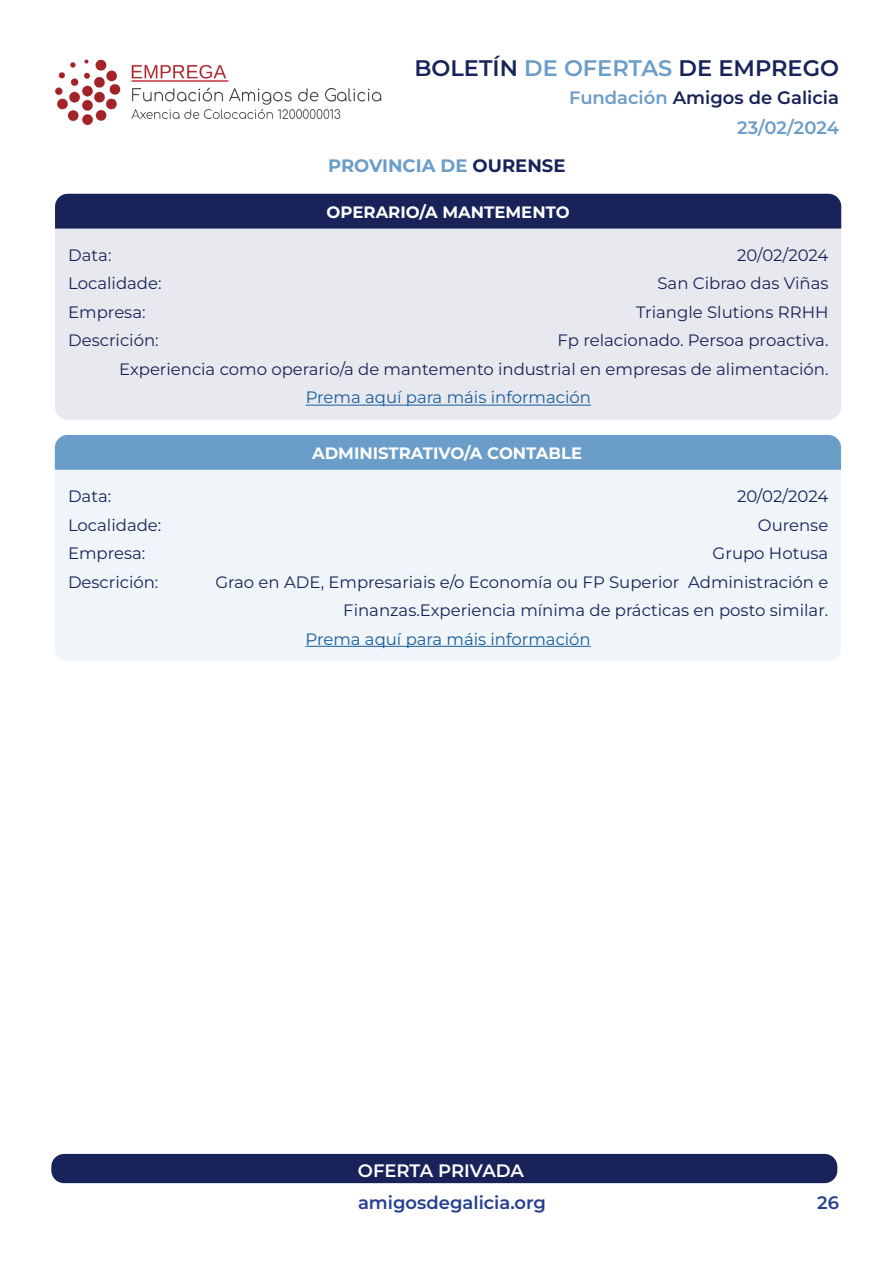
<style>
.page{position:relative;width:893px;height:1263px;background:#fff}
.page>*{position:absolute;margin:0;border:0;box-sizing:border-box;transform-origin:0 0}
.t1{font:600 22.5px "Montserrat";color:#172359}
.t2{font:600 18px "Montserrat";color:#172359}
.t3{font:600 18px "Montserrat";color:#253f8e}
.t4{font:700 18px "Montserrat";color:#6a9dc8}
.t5{font:600 18px "Montserrat";letter-spacing:-.005em;color:#fff}
.t6{font:600 18px "Montserrat";color:#6a9dc8}
.t7{font:16.5px/28.5px "Montserrat";color:#172359;text-align:right}
.t8{font:16.5px "Montserrat";color:#175d9e}
.t9{font:700 16.5px "Montserrat";color:#fff}
.s1{color:#6a9dc8}
.s2{color:#172359}
</style>
<div class="page">
<img style="left:55px;top:59px;width:327px;height:66px">
<div style="left:55px;top:229px;width:786px;height:191px;background:#e8e9ee"></div>
<div style="left:55px;top:470px;width:786px;height:191px;background:#f0f5f9"></div>
<div style="left:55px;top:194px;width:786px;height:35px;background:#172359"></div>
<div style="left:55px;top:435px;width:786px;height:35px;background:#6a9dc8"></div>
<hr style="left:306px;top:405px;width:285px;height:1px;background:#175d9e">
<hr style="left:306px;top:646px;width:285px;height:1px;background:#175d9e">
<div style="left:51px;top:1154px;width:786px;height:29px;background:#172359;border-radius:13px"></div>
<h1 class="t1" style="left:414px;top:53px;width:426px">BOLETÍN <span class="s1">DE OFERTAS</span> DE EMPREGO</h1>
<p class="t2" style="left:569px;top:85px;width:271px"><span class="s1">Fundación</span> Amigos de Galicia</p>
<p class="t4" style="left:328px;top:154px;width:239px">PROVINCIA DE <span class="s2">OURENSE</span></p>
<p class="t9" style="left:327px;top:201px;width:245px">OPERARIO/A MANTEMENTO</p>
<p class="t6" style="left:737px;top:116px;width:103px">23/02/2024</p>
<p class="t7" style="left:68px;top:240px;width:45px">Data:</p>
<p class="t7" style="left:737px;top:240px;width:93px">20/02/2024</p>
<p class="t7" style="left:68px;top:269px;width:95px">Localidade:</p>
<p class="t7" style="left:657px;top:269px;width:172px">San Cibrao das Viñas</p>
<p class="t7" style="left:68px;top:297px;width:79px">Empresa:</p>
<p class="t7" style="left:636px;top:297px;width:194px">Triangle Slutions RRHH</p>
<p class="t7" style="left:68px;top:326px;width:92px">Descrición:</p>
<p class="t7" style="left:119px;top:326px;width:711px">Fp relacionado. Persoa proactiva.<br>Experiencia como operario/a de mantemento industrial en empresas de alimentación.</p>
<p class="t8" style="left:306px;top:387px;width:287px">Prema aquí para máis información</p>
<p class="t9" style="left:312px;top:442px;width:272px">ADMINISTRATIVO/A CONTABLE</p>
<p class="t7" style="left:68px;top:482px;width:45px">Data:</p>
<p class="t7" style="left:737px;top:482px;width:93px">20/02/2024</p>
<p class="t7" style="left:68px;top:510px;width:95px">Localidade:</p>
<p class="t7" style="left:758px;top:510px;width:72px">Ourense</p>
<p class="t7" style="left:68px;top:539px;width:79px">Empresa:</p>
<p class="t7" style="left:713px;top:539px;width:117px">Grupo Hotusa</p>
<p class="t7" style="left:68px;top:567px;width:92px">Descrición:</p>
<p class="t7" style="left:216px;top:567px;width:614px">Grao en ADE, Empresariais e/o Economía ou FP Superior Administración e<br>Finanzas.Experiencia mínima de prácticas en posto similar.</p>
<p class="t8" style="left:306px;top:628px;width:287px">Prema aquí para máis información</p>
<p class="t5" style="left:358px;top:1159px;width:168px">OFERTA PRIVADA</p>
<p class="t3" style="left:358px;top:1190px;width:190px">amigosdegalicia.org</p>
<p class="t3" style="left:817px;top:1190px;width:23px">26</p>
</div>
